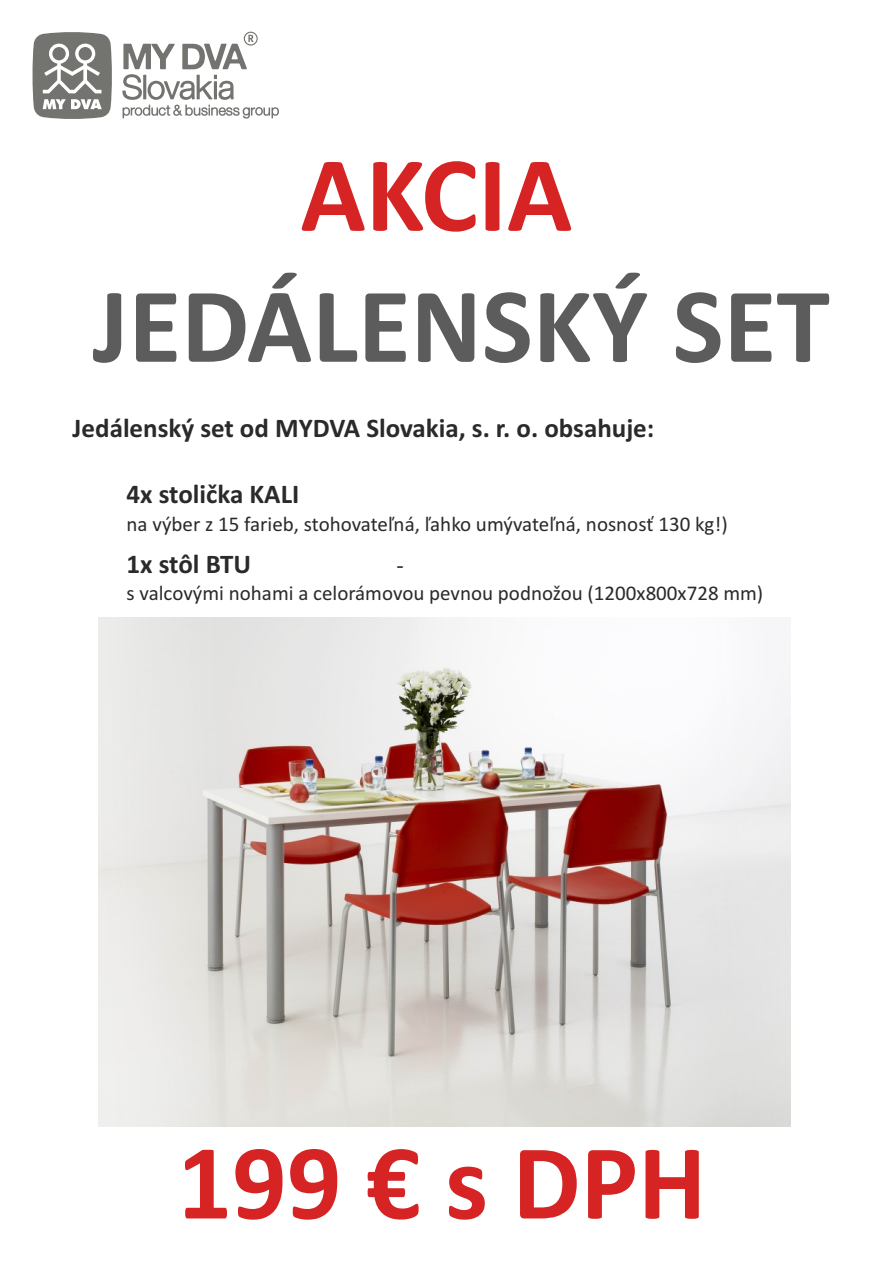
<style>
.page{position:relative;width:893px;height:1263px;background:#fff}
.page>*{position:absolute;margin:0;border:0;box-sizing:border-box;transform-origin:0 0}
.t1{font:700 108px "Calibri";color:#d62424}
.t2{font:700 108px "Calibri";color:#5c5c5c}
.t3{font:700 27px "Calibri";color:#2b2929}
.t4{font:24px "Calibri";color:#2b2929}
.t5{font:21px "Calibri";color:#2b2929}
</style>
<div class="page">
<svg style="left:32px;top:32px;width:247px;height:87px"></svg>
<img style="left:99px;top:617px;width:692px;height:509px">
<h1 class="t1" style="left:300px;top:150px;width:273px">AKCIA</h1>
<h1 class="t2" style="left:93px;top:281px;width:738px">JEDÁLENSKÝ SET</h1>
<p class="t3" style="left:73px;top:417px;width:583px">Jedálenský set od MYDVA Slovakia, s. r. o. obsahuje:</p>
<p class="t3" style="left:127px;top:483px;width:174px">4x stolička KALI</p>
<p class="t5" style="left:127px;top:515px;width:603px">na výber z 15 farieb, stohovateľná, ľahko umývateľná, nosnosť 130 kg!)</p>
<p class="t3" style="left:127px;top:553px;width:126px">1x stôl BTU</p>
<p class="t4" style="left:397px;top:555px;width:9px">-</p>
<p class="t5" style="left:127px;top:584px;width:638px">s valcovými nohami a celorámovou pevnou podnožou (1200x800x728 mm)</p>
<h1 class="t1" style="left:177px;top:1137px;width:530px">199 € s DPH</h1>
</div>
